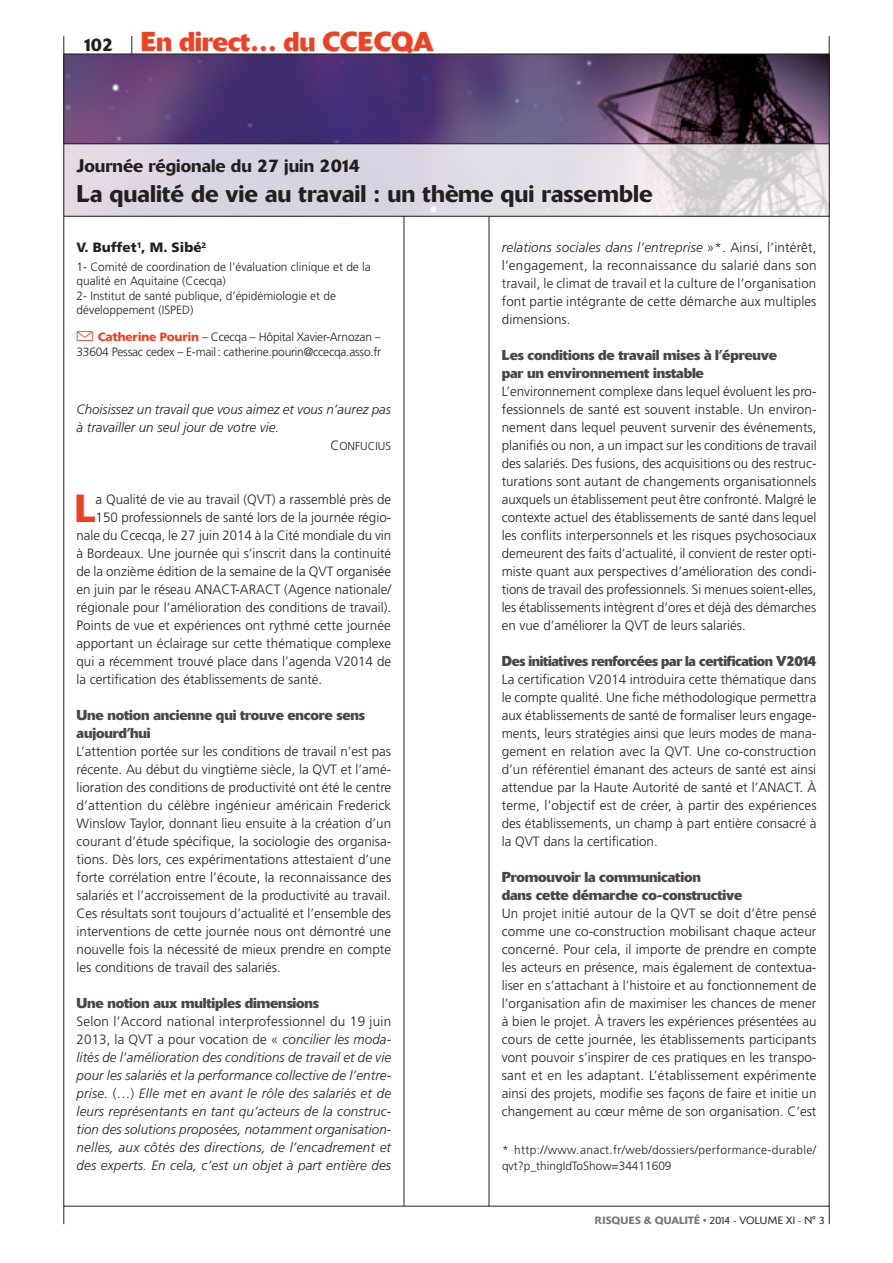
<style>
.page{position:relative;width:893px;height:1263px;background:#fff}
.page>*{position:absolute;margin:0;border:0;box-sizing:border-box;transform-origin:0 0}
.t1{font:900 39.3px "Frutiger LT Std";color:#ef4122}
.t2{font:700 27px "Delta";letter-spacing:-.01em;color:#ef4122}
.t3{font:500 24px "Delta";color:#231f20}
.t4{font:500 18px "Delta";color:#231f20}
.t5{font:700 14.25px/18px "Delta";letter-spacing:-.015em;color:#4e4547}
.t6{font:700 14.25px "Delta";letter-spacing:-.015em;color:#4e4547;scale:.96 1}
.t7{font:300 13.5px/18px "Frutiger LT Std";color:#231f20;text-align:justify}
.t8{font:italic 300 13.5px/18px "Frutiger LT Std";color:#231f20}
.t9{font:900 13.5px "Frutiger LT Std";color:#231f20}
.t10{font:300 12px/14.4px "Frutiger LT Std";color:#231f20}
.t11{font:300 12px/14.4px "Frutiger LT Std";letter-spacing:-.02em;color:#231f20}
.t12{font:300 12px/15.8px "Frutiger LT Std";letter-spacing:.025em;color:#231f20}
.t13{font:11.55px "Frutiger LT Std Light SC850";color:#231f20}
.t14{font:300 10.5px "Delta";color:#231f20}
.s1{font-weight:500;font-size:18px;color:#231f20}
.s2{font-family:"Mini Pics Digidings";font-weight:400;font-size:16.5px;color:#ef4122}
.s3{font-weight:900;color:#ef4122}
.s4{font-style:italic}
.s5{font-size:13.5px}
.s6{font-style:normal}
.s7{font-weight:500;color:#76787b}
</style>
<div class="page">
<img style="left:65px;top:54px;width:764px;height:90px">
<svg style="left:65px;top:145px;width:764px;height:71px;background:#ddd8e1"></svg>
<svg style="left:132px;top:36px;width:1px;height:18px"></svg>
<hr style="left:829px;top:54px;width:1px;height:1152px;background:#231f20">
<hr style="left:489px;top:216px;width:1px;height:990px;background:#231f20">
<hr style="left:404px;top:216px;width:1px;height:990px;background:#231f20">
<hr style="left:64px;top:54px;width:1px;height:1152px;background:#231f20">
<hr style="left:64px;top:216px;width:765px;height:1px;background:#231f20">
<hr style="left:64px;top:144px;width:765px;height:1px;background:#231f20">
<h2 class="t2" style="left:82px;top:25px;width:353px"><span class="s1">102</span> En direct… du CCECQA</h2>
<h3 class="t4" style="left:77px;top:155px;width:285px">Journée régionale du 27 juin 2014</h3>
<h3 class="t3" style="left:77px;top:179px;width:577px">La qualité de vie au travail : un thème qui rassemble</h3>
<p class="t9" style="left:77px;top:239px;width:131px">V. Buffet<sup>1</sup>, M. Sibé<sup>2</sup></p>
<p class="t10" style="left:77px;top:260px;width:296px">1- Comité de coordination de l’évaluation clinique et de la qualité en Aquitaine (Ccecqa)<br>2- Institut de santé publique, d’épidémiologie et de développement (ISPED)</p>
<p class="t11" style="left:77px;top:330px;width:306px"><span class="s2">i</span> <span class="s3">Catherine Pourin</span> – Ccecqa – Hôpital Xavier-Arnozan –<br>33604 Pessac cedex – E-mail: catherine.pourin@ccecqa.asso.fr</p>
<p class="t7" style="left:502px;top:239px;width:316px"><span class="s4">relations sociales dans l’entreprise</span> »*. Ainsi, l’intérêt, l’engagement, la reconnaissance du salarié dans son travail, le climat de travail et la culture de l’organisation font partie intégrante de cette démarche aux multiples dimensions.</p>
<p class="t5" style="left:502px;top:346px;width:277px">Les conditions de travail mises à l’épreuve par un environnement instable</p>
<p class="t7" style="left:502px;top:383px;width:316px">L’environnement complexe dans lequel évoluent les pro&shy;fessionnels de santé est souvent instable. Un environ&shy;nement dans lequel peuvent survenir des événements, planifiés ou non, a un impact sur les conditions de travail des salariés. Des fusions, des acquisitions ou des restruc&shy;turations sont autant de changements organisationnels auxquels un établissement peut être confronté. Malgré le contexte actuel des établissements de santé dans lequel les conflits interpersonnels et les risques psychosociaux demeurent des faits d’actualité, il convient de rester opti&shy;miste quant aux perspectives d’amélioration des condi&shy;tions de travail des professionnels. Si menues soient-elles, les établissements intègrent d’ores et déjà des démarches en vue d’améliorer la QVT de leurs salariés.</p>
<p class="t6" style="left:502px;top:652px;width:329px">Des initiatives renforcées par la certification V2014</p>
<p class="t7" style="left:502px;top:671px;width:316px">La certification V2014 introduira cette thématique dans le compte qualité. Une fiche méthodologique permettra aux établissements de santé de formaliser leurs engage&shy;ments, leurs stratégies ainsi que leurs modes de mana&shy;gement en relation avec la QVT. Une co-construction d’un référentiel émanant des acteurs de santé est ainsi attendue par la Haute Autorité de santé et l’ANACT. À terme, l’objectif est de créer, à partir des expériences des établissements, un champ à part entière consacré à la QVT dans la certification.</p>
<p class="t5" style="left:502px;top:868px;width:242px">Promouvoir la communication<br>dans cette démarche co-constructive</p>
<p class="t7" style="left:502px;top:905px;width:316px">Un projet initié autour de la QVT se doit d’être pensé comme une co-construction mobilisant chaque acteur concerné. Pour cela, il importe de prendre en compte les acteurs en présence, mais également de contextua&shy;liser en s’attachant à l’histoire et au fonctionnement de l’organisation afin de maximiser les chances de mener à bien le projet. À travers les expériences présentées au cours de cette journée, les établissements participants vont pouvoir s’inspirer de ces pratiques en les transpo&shy;sant et en les adaptant. L’établissement expérimente ainsi des projets, modifie ses façons de faire et initie un changement au cœur même de son organisation. C’est</p>
<p class="t12" style="left:502px;top:1142px;width:316px">* http://www.anact.fr/web/dossiers/performance-durable/ qvt?p_thingIdToShow=34411609</p>
<p class="t8" style="left:77px;top:400px;width:316px">Choisissez un travail que vous aimez et vous n’aurez pas à travailler un seul jour de votre vie.</p>
<p class="t13" style="left:331px;top:439px;width:62px"><span class="s5">C</span>ONFUCIUS</p>
<h1 class="t1" style="left:74px;top:485px;width:23px">L</h1>
<p class="t7" style="left:96px;top:491px;width:297px">a Qualité de vie au travail (QVT) a rassemblé près de</p>
<p class="t7" style="left:96px;top:509px;width:297px">150 professionnels de santé lors de la journée régio-</p>
<p class="t7" style="left:77px;top:527px;width:316px">nale du Ccecqa, le 27 juin 2014 à la Cité mondiale du vin</p>
<p class="t7" style="left:77px;top:545px;width:316px">à Bordeaux. Une journée qui s’inscrit dans la continuité</p>
<p class="t7" style="left:77px;top:563px;width:316px">de la onzième édition de la semaine de la QVT organisée</p>
<p class="t7" style="left:77px;top:581px;width:316px">en juin par le réseau ANACT-ARACT (Agence nationale/</p>
<p class="t7" style="left:77px;top:599px;width:316px">régionale pour l’amélioration des conditions de travail).</p>
<p class="t7" style="left:77px;top:617px;width:316px">Points de vue et expériences ont rythmé cette journée</p>
<p class="t7" style="left:77px;top:635px;width:316px">apportant un éclairage sur cette thématique complexe</p>
<p class="t7" style="left:77px;top:653px;width:316px">qui a récemment trouvé place dans l’agenda V2014 de</p>
<p class="t7" style="left:77px;top:671px;width:247px">la certification des établissements de santé.</p>
<p class="t5" style="left:77px;top:706px;width:290px">Une notion ancienne qui trouve encore sens aujourd’hui</p>
<p class="t7" style="left:77px;top:743px;width:316px">L’attention portée sur les conditions de travail n’est pas récente. Au début du vingtième siècle, la QVT et l’amé&shy;lioration des conditions de productivité ont été le centre d’attention du célèbre ingénieur américain Frederick Winslow Taylor, donnant lieu ensuite à la création d’un courant d’étude spécifique, la sociologie des organisa&shy;tions. Dès lors, ces expérimentations attestaient d’une forte corrélation entre l’écoute, la reconnaissance des salariés et l’accroissement de la productivité au travail.<br>Ces résultats sont toujours d’actualité et l’ensemble des interventions de cette journée nous ont démontré une nouvelle fois la nécessité de mieux prendre en compte les conditions de travail des salariés.</p>
<p class="t5" style="left:77px;top:994px;width:244px">Une notion aux multiples dimensions</p>
<p class="t8" style="left:77px;top:1012px;width:316px;text-align:justify"><span class="s6">Selon l’Accord national interprofessionnel du 19 juin 2013, la QVT a pour vocation de «</span> concilier les moda&shy;lités de l’amélioration des conditions de travail et de vie pour les salariés et la performance collective de l’entre&shy;prise. <span class="s6">(…)</span> Elle met en avant le rôle des salariés et de leurs représentants en tant qu’acteurs de la construc&shy;tion des solutions proposées, notamment organisation&shy;nelles, aux côtés des directions, de l’encadrement et des experts. En cela, c’est un objet à part entière des</p>
<p class="t14" style="left:595px;top:1214px;width:231px"><span class="s7">RISQUES &amp; QUALITÉ •</span> 2014 - VOLUME XI - N° 3</p>
</div>
